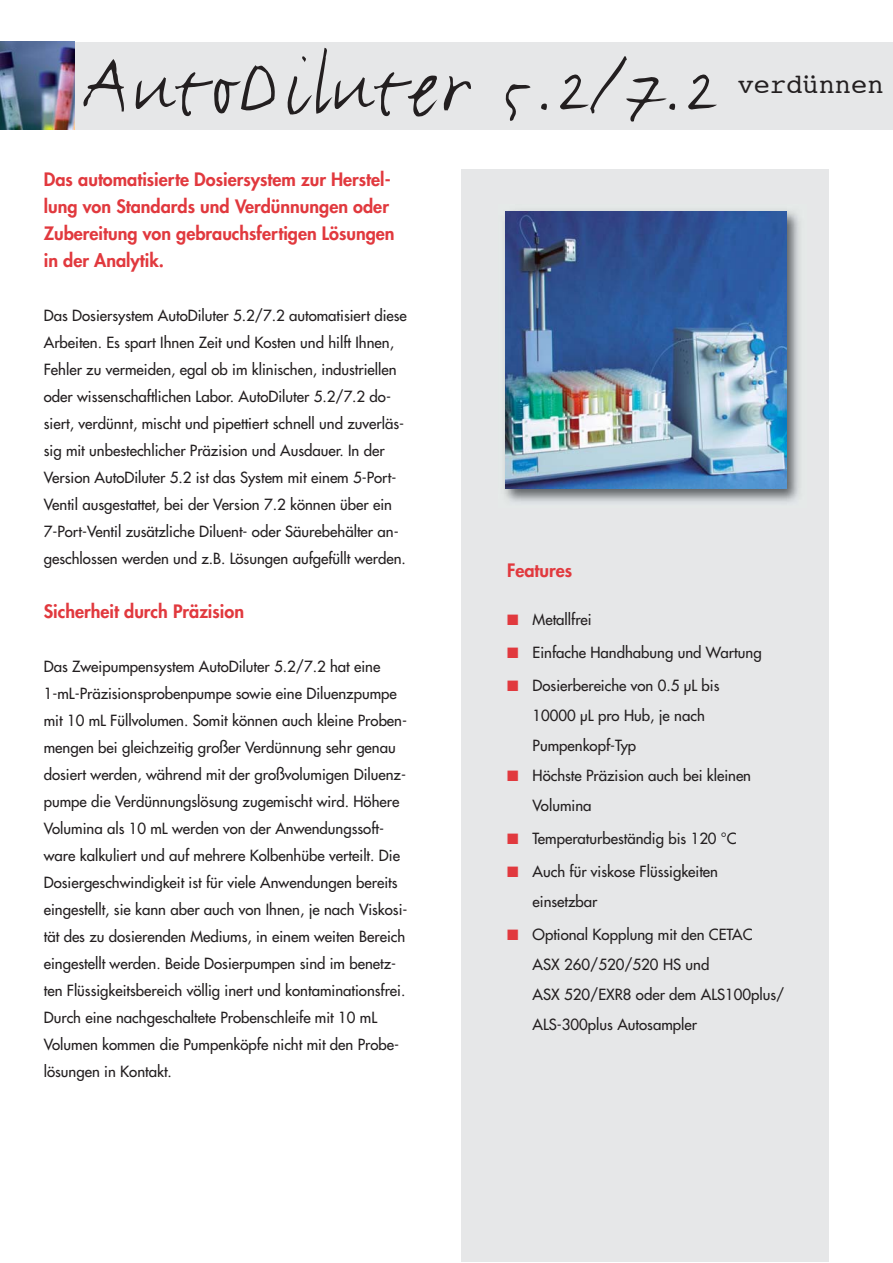
<style>
.page{position:relative;width:893px;height:1263px;background:#fff}
.page>*{position:absolute;margin:0;border:0;box-sizing:border-box;transform-origin:0 0}
.t1{font:93px "FF Justlefthand";letter-spacing:.05em;color:#231f20}
.t2{font:27px "Courier";color:#231f20}
.t3{font:800 18px/27px "Futura";color:#e1393e}
.t4{font:15px/27px "Futura";color:#231f20}
.s1{color:#e1393e}
</style>
<div class="page">
<div style="left:461px;top:169px;width:368px;height:1093px;background:#e6e7e8"></div>
<img style="left:504px;top:211px;width:296px;height:291px">
<img style="left:505px;top:212px;width:281px;height:276px">
<div style="left:74px;top:42px;width:818px;height:87px;background:#e6e7e8"></div>
<img style="left:0;top:42px;width:75px;height:87px">
<h1 class="t1" style="left:82px;top:24px;width:637px">AutoDiluter 5.2/7.2</h1>
<h2 class="t2" style="left:738px;top:73px;width:147px">verdünnen</h2>
<p class="t3" style="left:44px;top:167px;width:352px">Das automatisierte Dosiersystem zur Herstel&shy;lung von Standards und Verdünnungen oder Zubereitung von gebrauchsfertigen Lösungen in der Analytik.</p>
<p class="t4" style="left:44px;top:303px;width:365px">Das Dosiersystem AutoDiluter 5.2/7.2 automatisiert diese Arbeiten. Es spart Ihnen Zeit und Kosten und hilft Ihnen, Fehler zu vermeiden, egal ob im klinischen, industriellen oder wissenschaftlichen Labor. AutoDiluter 5.2/7.2 do&shy;siert, verdünnt, mischt und pipettiert schnell und zuverläs&shy;sig mit unbestechlicher Präzision und Ausdauer. In der Version AutoDiluter 5.2 ist das System mit einem 5-Port-Ventil ausgestattet, bei der Version 7.2 können über ein 7-Port-Ventil zusätzliche Diluent- oder Säurebehälter an&shy;geschlossen werden und z.B. Lösungen aufgefüllt werden.</p>
<p class="t3" style="left:44px;top:599px;width:202px">Sicherheit durch Präzision</p>
<p class="t4" style="left:44px;top:654px;width:365px">Das Zweipumpensystem AutoDiluter 5.2/7.2 hat eine 1-mL-Präzisionsprobenpumpe sowie eine Diluenzpumpe mit 10 mL Füllvolumen. Somit können auch kleine Proben&shy;mengen bei gleichzeitig großer Verdünnung sehr genau dosiert werden, während mit der großvolumigen Diluenz&shy;pumpe die Verdünnungslösung zugemischt wird. Höhere Volumina als 10 mL werden von der Anwendungssoft&shy;ware kalkuliert und auf mehrere Kolbenhübe verteilt. Die Dosiergeschwindigkeit ist für viele Anwendungen bereits eingestellt, sie kann aber auch von Ihnen, je nach Viskosi&shy;tät des zu dosierenden Mediums, in einem weiten Bereich eingestellt werden. Beide Dosierpumpen sind im benetz&shy;ten Flüssigkeitsbereich völlig inert und kontaminationsfrei.<br>Durch eine nachgeschaltete Probenschleife mit 10 mL Volumen kommen die Pumpenköpfe nicht mit den Probe&shy;lösungen in Kontakt.</p>
<p class="t3" style="left:507px;top:558px;width:67px">Features</p>
<p class="t4" style="left:507px;top:607px;width:86px"><span class="s1">■</span> Metallfrei</p>
<p class="t4" style="left:507px;top:640px;width:256px"><span class="s1">■</span> Einfache Handhabung und Wartung</p>
<p class="t4" style="left:532px;top:671px;width:188px;line-height:30px;text-indent:-26px"><span class="s1">■</span> Dosierbereiche von 0.5 µL bis<br>10000 µL pro Hub, je nach<br>Pumpenkopf-Typ</p>
<p class="t4" style="left:532px;top:761px;width:220px;line-height:30px;text-indent:-26px"><span class="s1">■</span> Höchste Präzision auch bei kleinen<br>Volumina</p>
<p class="t4" style="left:507px;top:826px;width:231px"><span class="s1">■</span> Temperaturbeständig bis 120 °C</p>
<p class="t4" style="left:532px;top:857px;width:187px;line-height:30px;text-indent:-26px"><span class="s1">■</span> Auch für viskose Flüssigkeiten einsetzbar</p>
<p class="t4" style="left:532px;top:920px;width:253px;line-height:30px;text-indent:-26px"><span class="s1">■</span> Optional Kopplung mit den CETAC<br>ASX 260/520/520 HS und<br>ASX 520/EXR8 oder dem ALS100plus/<br>ALS-300plus Autosampler</p>
</div>
